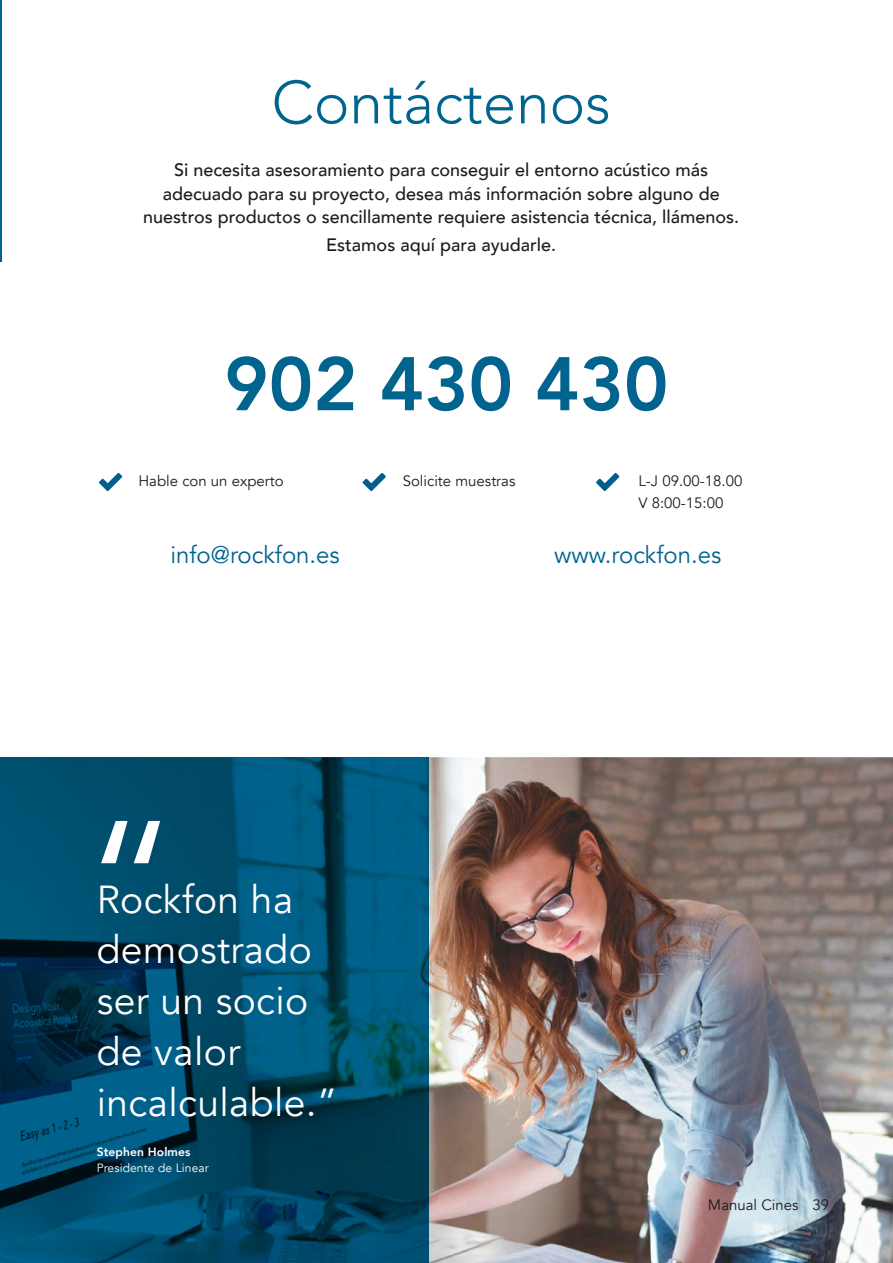
<style>
.page{position:relative;width:893px;height:1263px;background:#fff}
.page>*{position:absolute;margin:0;border:0;box-sizing:border-box;transform-origin:0 0}
.t1{font:800 75px "Avenir";color:#00648f}
.t2{font:300 60px "Avenir";color:#00648f}
.t3{font:39px/50.7px "Avenir";letter-spacing:.01em;color:#fff}
.t4{font:24px "Avenir";color:#00648f}
.t5{font:500 18px/23.4px "Avenir";color:#1d1d1b;text-align:center}
.t6{font:15px/21.6px "Avenir";color:#1d1d1b}
.t7{font:12px "Avenir";letter-spacing:.01em;color:#fff}
.t8{font:800 12px "Avenir";letter-spacing:.01em;color:#fff}
</style>
<div class="page">
<hr style="left:0;top:0;width:1px;height:261px;background:#00648f">
<img style="left:428px;top:758px;width:465px;height:505px">
<svg style="left:0;top:758px;width:428px;height:505px;background:#004b6a"></svg>
<svg style="left:101px;top:821px;width:59px;height:42px"></svg>
<svg style="left:99px;top:473px;width:23px;height:18px"></svg>
<svg style="left:363px;top:473px;width:23px;height:18px"></svg>
<svg style="left:596px;top:473px;width:23px;height:18px"></svg>
<h2 class="t2" style="left:272px;top:67px;width:341px">Contáctenos</h2>
<p class="t5" style="left:143px;top:157px;width:597px">Si necesita asesoramiento para conseguir el entorno acústico más adecuado para su proyecto, desea más información sobre alguno de nuestros productos o sencillamente requiere asistencia técnica, llámenos.</p>
<p class="t5" style="left:326px;top:232px;width:231px">Estamos aquí para ayudarle.</p>
<h1 class="t1" style="left:224px;top:326px;width:445px">902 430 430</h1>
<p class="t6" style="left:138px;top:471px;width:147px">Hable con un experto</p>
<p class="t6" style="left:403px;top:471px;width:114px">Solicite muestras</p>
<p class="t6" style="left:638px;top:471px;width:105px">L-J 09.00-18.00<br>V 8:00-15:00</p>
<h3 class="t4" style="left:170px;top:540px;width:171px">info@rockfon.es</h3>
<h3 class="t4" style="left:554px;top:540px;width:169px">www.rockfon.es</h3>
<h3 class="t3" style="left:97px;top:875px;width:242px">Rockfon ha demostrado ser un socio de valor incalculable.”</h3>
<p class="t8" style="left:97px;top:1142px;width:95px">Stephen Holmes</p>
<p class="t7" style="left:97px;top:1160px;width:114px">Presidente de Linear</p>
<p class="t6" style="left:708px;top:1194px;width:92px">Manual Cines</p>
<p class="t6" style="left:812px;top:1195px;width:18px">39</p>
</div>
